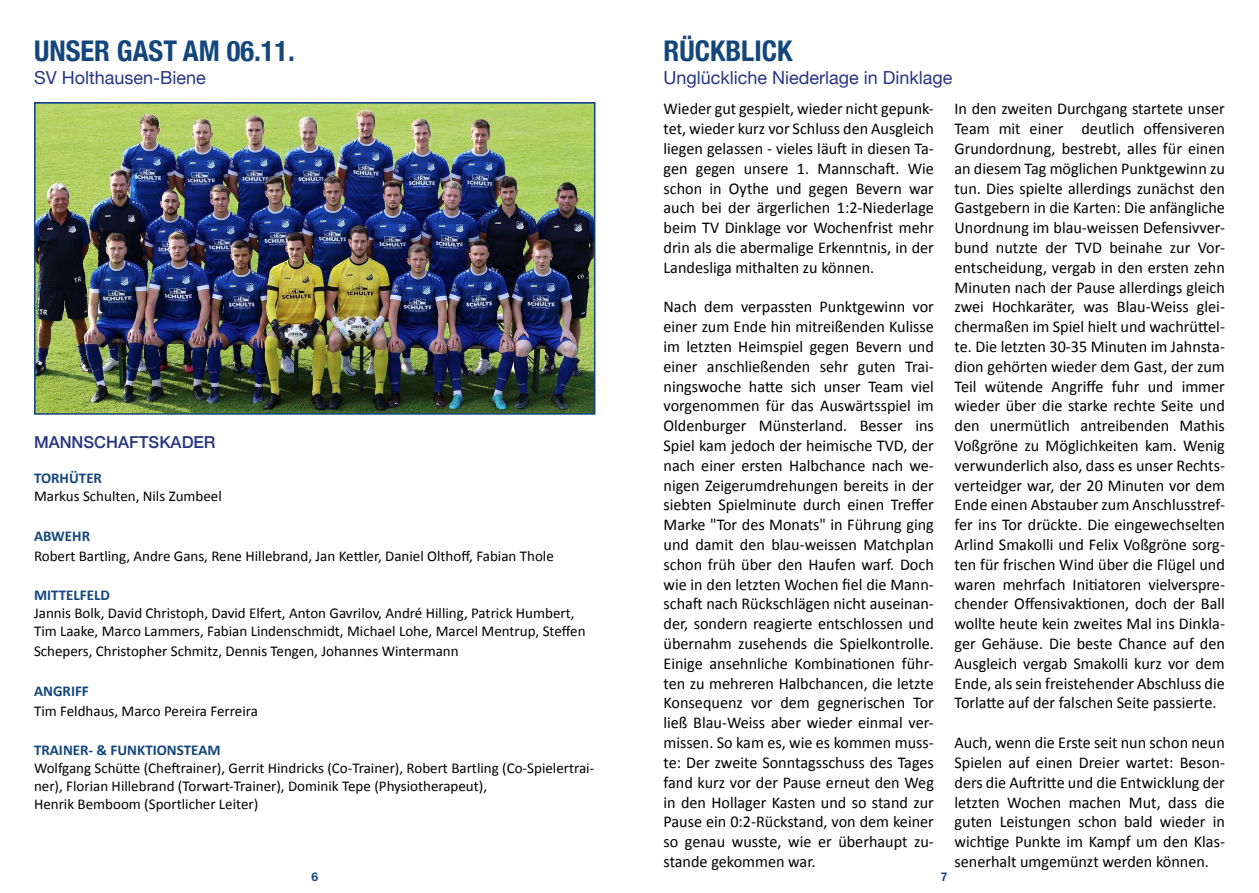
<style>
.page{position:relative;width:1259px;height:893px;background:#fff}
.page>*{position:absolute;margin:0;border:0;box-sizing:border-box;transform-origin:0 0}
.t1{font:700 condensed 28.5px "Helvetica Neue";color:#13477c}
.t2{font:18px "Helvetica Neue";color:#283583}
.t3{font:16.5px/19.8px "Calibri";color:#000;text-align:justify}
.t4{font:500 16.5px "Helvetica Neue";color:#283583}
.t5{font:15px/18px "Calibri";color:#000}
.t6{font:700 15px "Calibri";color:#13477c}
.t7{font:700 12px "Helvetica Neue";color:#16477c}
</style>
<div class="page">
<img style="left:37px;top:105px;width:555px;height:307px">
<div style="left:34px;top:102px;width:561px;height:313px;border:2px solid #13477c"></div>
<h1 class="t1" style="left:34px;top:28px;width:263px">UNSER GAST AM 06.11.</h1>
<p class="t2" style="left:34px;top:65px;width:173px">SV Holthausen-Biene</p>
<p class="t4" style="left:34px;top:429px;width:183px">MANNSCHAFTSKADER</p>
<p class="t6" style="left:34px;top:468px;width:70px">TORHÜTER</p>
<p class="t5" style="left:34px;top:487px;width:189px">Markus Schulten, Nils Zumbeel</p>
<p class="t6" style="left:34px;top:525px;width:58px">ABWEHR</p>
<p class="t5" style="left:34px;top:546px;width:521px">Robert Bartling, Andre Gans, Rene Hillebrand, Jan Kettler, Daniel Olthoff, Fabian Thole</p>
<p class="t6" style="left:34px;top:585px;width:77px">MITTELFELD</p>
<p class="t5" style="left:34px;top:604px;width:553px">Jannis Bolk, David Christoph, David Elfert, Anton Gavrilov, André Hilling, Patrick Humbert,<br>Tim Laake, Marco Lammers, Fabian Lindenschmidt, Michael Lohe, Marcel Mentrup, Steffen</p>
<p class="t5" style="left:34px;top:641px;width:426px">Schepers, Christopher Schmitz, Dennis Tengen, Johannes Wintermann</p>
<p class="t6" style="left:34px;top:680px;width:56px">ANGRIFF</p>
<p class="t5" style="left:34px;top:701px;width:225px">Tim Feldhaus, Marco Pereira Ferreira</p>
<p class="t6" style="left:34px;top:739px;width:188px">TRAINER- &amp; FUNKTIONSTEAM</p>
<p class="t5" style="left:34px;top:758px;width:562px">Wolfgang Schütte (Cheftrainer), Gerrit Hindricks (Co-Trainer), Robert Bartling (Co-Spielertrai&shy;ner), Florian Hillebrand (Torwart-Trainer), Dominik Tepe (Physiotherapeut),<br>Henrik Bemboom (Sportlicher Leiter)</p>
<h1 class="t1" style="left:663px;top:28px;width:130px">RÜCKBLICK</h1>
<p class="t2" style="left:663px;top:65px;width:291px">Unglückliche Niederlage in Dinklage</p>
<p class="t3" style="left:663px;top:98px;width:272px">Wieder gut gespielt, wieder nicht gepunk&shy;tet, wieder kurz vor Schluss den Ausgleich liegen gelassen - vieles läuft in diesen Ta&shy;gen gegen unsere 1. Mannschaft. Wie schon in Oythe und gegen Bevern war auch bei der ärgerlichen 1:2-Niederlage beim TV Dinklage vor Wochenfrist mehr drin als die abermalige Erkenntnis, in der Landesliga mithalten zu können.</p>
<p class="t3" style="left:663px;top:296px;width:272px">Nach dem verpassten Punktgewinn vor einer zum Ende hin mitreißenden Kulisse im letzten Heimspiel gegen Bevern und einer anschließenden sehr guten Trai&shy;ningswoche hatte sich unser Team viel vorgenommen für das Auswärtsspiel im Oldenburger Münsterland. Besser ins Spiel kam jedoch der heimische TVD, der nach einer ersten Halbchance nach we&shy;nigen Zeigerumdrehungen bereits in der siebten Spielminute durch einen Treffer Marke "Tor des Monats" in Führung ging und damit den blau-weissen Matchplan schon früh über den Haufen warf. Doch wie in den letzten Wochen fiel die Mann&shy;schaft nach Rückschlägen nicht auseinan&shy;der, sondern reagierte entschlossen und übernahm zusehends die Spielkontrolle.<br>Einige ansehnliche Kombinationen führ&shy;ten zu mehreren Halbchancen, die letzte Konsequenz vor dem gegnerischen Tor ließ Blau-Weiss aber wieder einmal ver&shy;missen. So kam es, wie es kommen muss&shy;te: Der zweite Sonntagsschuss des Tages fand kurz vor der Pause erneut den Weg in den Hollager Kasten und so stand zur Pause ein 0:2-Rückstand, von dem keiner so genau wusste, wie er überhaupt zu&shy;stande gekommen war.</p>
<p class="t3" style="left:954px;top:98px;width:272px">In den zweiten Durchgang startete unser Team mit einer deutlich offensiveren Grundordnung, bestrebt, alles für einen an diesem Tag möglichen Punktgewinn zu tun. Dies spielte allerdings zunächst den Gastgebern in die Karten: Die anfängliche Unordnung im blau-weissen Defensivver&shy;bund nutzte der TVD beinahe zur Vor&shy;entscheidung, vergab in den ersten zehn Minuten nach der Pause allerdings gleich zwei Hochkaräter, was Blau-Weiss glei&shy;chermaßen im Spiel hielt und wachrüttel&shy;te. Die letzten 30-35 Minuten im Jahnsta&shy;dion gehörten wieder dem Gast, der zum Teil wütende Angriffe fuhr und immer wieder über die starke rechte Seite und den unermütlich antreibenden Mathis Voßgröne zu Möglichkeiten kam. Wenig verwunderlich also, dass es unser Rechts&shy;verteidger war, der 20 Minuten vor dem Ende einen Abstauber zum Anschlusstref&shy;fer ins Tor drückte. Die eingewechselten Arlind Smakolli und Felix Voßgröne sorg&shy;ten für frischen Wind über die Flügel und waren mehrfach Initiatoren vielverspre&shy;chender Offensivaktionen, doch der Ball wollte heute kein zweites Mal ins Dinkla&shy;ger Gehäuse. Die beste Chance auf den Ausgleich vergab Smakolli kurz vor dem Ende, als sein freistehender Abschluss die Torlatte auf der falschen Seite passierte.</p>
<p class="t3" style="left:954px;top:732px;width:272px">Auch, wenn die Erste seit nun schon neun Spielen auf einen Dreier wartet: Beson&shy;ders die Auftritte und die Entwicklung der letzten Wochen machen Mut, dass die guten Leistungen schon bald wieder in wichtige Punkte im Kampf um den Klas&shy;senerhalt umgemünzt werden können.</p>
<p class="t7" style="left:311px;top:867px;width:8px">6</p>
<p class="t7" style="left:941px;top:867px;width:8px">7</p>
</div>
